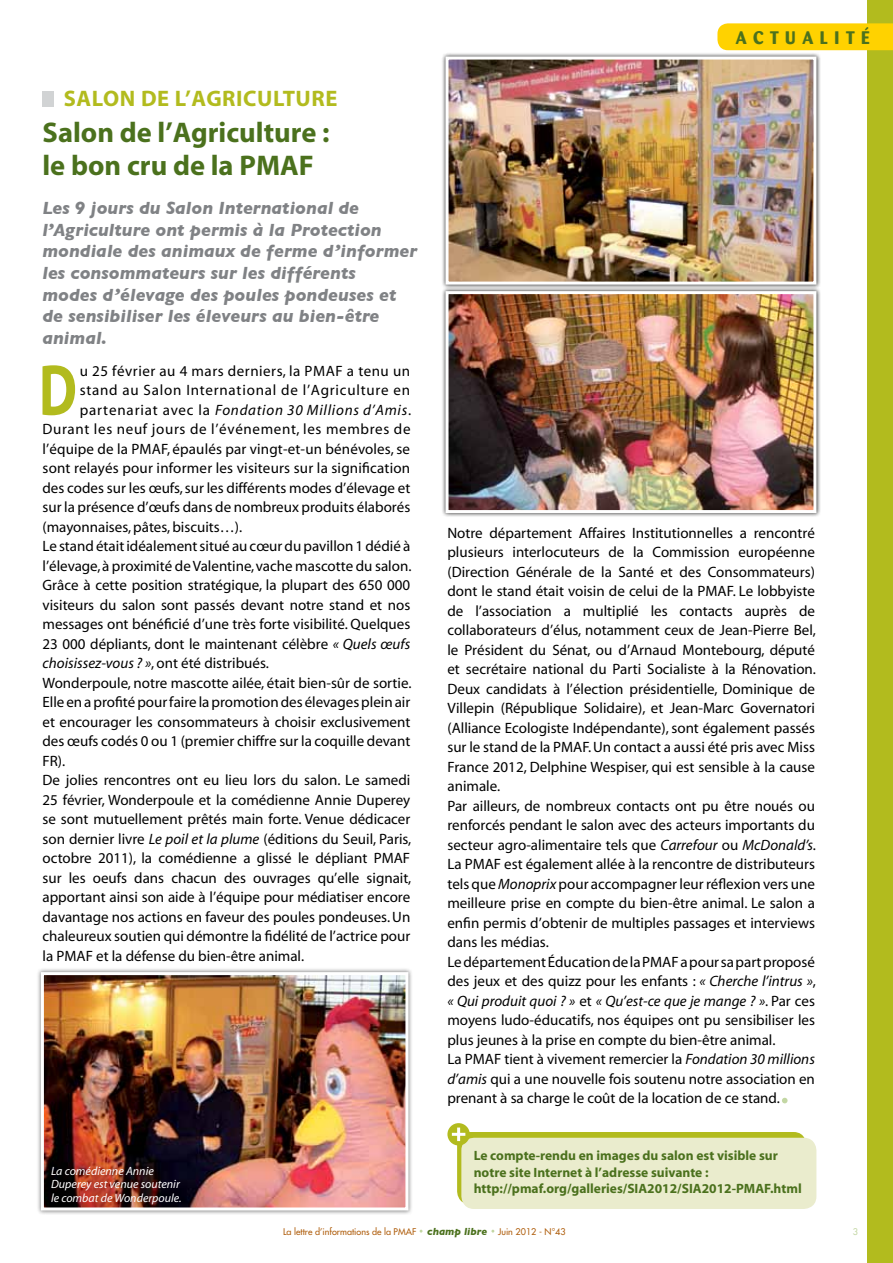
<style>
.page{position:relative;width:893px;height:1263px;background:#fff}
.page>*{position:absolute;margin:0;border:0;box-sizing:border-box;transform-origin:0 0}
.t1{font:700 72.9px "Myriad";color:#b2bb1e;scale:.75 1}
.t2{font:700 28.5px/33px "Myriad";color:#4b711d}
.t3{font:700 22.5px "Myriad";letter-spacing:.025em;color:#b2bb1e}
.t4{font:italic 700 18px/21.6px "Gill Sans";color:#808285}
.t5{font:700 18px "Barmeno";letter-spacing:.365em;color:#4b711d}
.t6{font:15px/19.5px "Myriad";color:#000}
.t7{font:15px "Myriad";letter-spacing:.045em;color:#000}
.t8{font:italic 15px "Myriad";letter-spacing:.05em;color:#000}
.t9{font:15px "Myriad";letter-spacing:.055em;color:#000}
.t10{font:15px "Myriad";letter-spacing:.035em;color:#000}
.t11{font:700 13.5px/16.5px "Myriad";color:#4b711d}
.t12{font:italic 12px/13.5px "Myriad";color:#fff}
.t13{font:9px "Futura";color:#b06010}
.t14{font:9px "Futura";color:#c3d7a4}
.s1{font-style:normal}
.s2{font-style:italic}
.s3{font-family:"Gill Sans";font-weight:700;font-style:italic;font-size:10.5px;color:#4b711d}
</style>
<div class="page">
<div style="left:868px;top:0;width:25px;height:1263px;background:#b2bb1e"></div>
<div style="left:36px;top:967px;width:377px;height:248px;background:#000;opacity:.5"></div>
<img style="left:45px;top:976px;width:359px;height:230px">
<div style="left:41px;top:972px;width:367px;height:238px;border:3px solid #fff"></div>
<div style="left:441px;top:52px;width:380px;height:237px;background:#000;opacity:.5"></div>
<img style="left:449px;top:61px;width:363px;height:220px">
<div style="left:445px;top:57px;width:371px;height:228px;border:3px solid #fff"></div>
<div style="left:441px;top:286px;width:380px;height:232px;background:#000;opacity:.5"></div>
<img style="left:449px;top:295px;width:363px;height:214px">
<div style="left:445px;top:291px;width:371px;height:222px;border:3px solid #fff"></div>
<svg style="left:782px;top:1098px;width:5px;height:5px"></svg>
<div style="left:457px;top:1132px;width:349px;height:72px;background:linear-gradient(to right,#b2bb20,#b2bb1d);border-radius:13px"></div>
<div style="left:461px;top:1138px;width:355px;height:71px;background:#eaeccd;border-radius:13px"></div>
<svg style="left:447px;top:1123px;width:23px;height:22px"></svg>
<hr style="left:457px;top:1127px;width:3px;height:14px;background:#fff">
<svg style="left:452px;top:1133px;width:13px;height:3px"></svg>
<div style="left:717px;top:23px;width:176px;height:27px;background:#ffd200"></div>
<h3 class="t3" style="left:64px;top:87px;width:275px">salon de l’agriculture</h3>
<h2 class="t2" style="left:42px;top:117px;width:289px">Salon de l’Agriculture : le bon cru de la PMAF</h2>
<p class="t4" style="left:42px;top:197px;width:376px">Les 9 jours du Salon International de l’Agriculture ont permis à la Protection mondiale des animaux de ferme d’informer les consommateurs sur les différents<br>modes d’élevage des poules pondeuses et de sensibiliser les éleveurs au bien-être animal.</p>
<h1 class="t1" style="left:39px;top:353px;width:45px">D</h1>
<p class="t10" style="left:80px;top:363px;width:332px">u 25 février au 4 mars derniers, la PMAF a tenu un</p>
<p class="t9" style="left:80px;top:383px;width:332px">stand au Salon International de l’Agriculture en</p>
<p class="t8" style="left:80px;top:402px;width:333px"><span class="s1">partenariat avec la</span> Fondation 30 Millions d’Amis<span class="s1">.</span></p>
<p class="t7" style="left:43px;top:422px;width:370px">Durant les neuf jours de l’événement, les membres de</p>
<p class="t6" style="left:43px;top:440px;width:369px">l’équipe de la PMAF, épaulés par vingt-et-un bénévoles, se</p>
<p class="t6" style="left:43px;top:459px;width:369px">sont relayés pour informer les visiteurs sur la signification</p>
<p class="t6" style="left:43px;top:479px;width:369px">des codes sur les œufs, sur les différents modes d’élevage et</p>
<p class="t6" style="left:43px;top:498px;width:369px">sur la présence d’œufs dans de nombreux produits élaborés</p>
<p class="t6" style="left:43px;top:518px;width:201px">(mayonnaises, pâtes, biscuits…).</p>
<p class="t6" style="left:43px;top:537px;width:369px">Le stand était idéalement situé au cœur du pavillon 1 dédié à</p>
<p class="t6" style="left:43px;top:557px;width:370px">l’élevage, à proximité de Valentine, vache mascotte du salon.</p>
<p class="t6" style="left:43px;top:576px;width:369px">Grâce à cette position stratégique, la plupart des 650 000</p>
<p class="t6" style="left:43px;top:596px;width:369px">visiteurs du salon sont passés devant notre stand et nos</p>
<p class="t6" style="left:43px;top:615px;width:369px">messages ont bénéficié d’une très forte visibilité. Quelques</p>
<p class="t6" style="left:43px;top:635px;width:369px">23 000 dépliants, dont le maintenant célèbre <span class="s2">« Quels œufs</span></p>
<p class="t6" style="left:43px;top:654px;width:228px"><span class="s2">choisissez-vous ? »</span>, ont été distribués.</p>
<p class="t6" style="left:43px;top:674px;width:370px">Wonderpoule, notre mascotte ailée, était bien-sûr de sortie.</p>
<p class="t6" style="left:43px;top:693px;width:369px">Elle en a profité pour faire la promotion des élevages plein air</p>
<p class="t6" style="left:43px;top:713px;width:369px">et encourager les consommateurs à choisir exclusivement</p>
<p class="t6" style="left:43px;top:732px;width:369px">des œufs codés 0 ou 1 (premier chiffre sur la coquille devant</p>
<p class="t6" style="left:43px;top:752px;width:24px">FR).</p>
<p class="t6" style="left:43px;top:771px;width:369px">De jolies rencontres ont eu lieu lors du salon. Le samedi</p>
<p class="t6" style="left:43px;top:791px;width:369px">25 février, Wonderpoule et la comédienne Annie Duperey</p>
<p class="t6" style="left:43px;top:810px;width:369px">se sont mutuellement prêtés main forte. Venue dédicacer</p>
<p class="t6" style="left:43px;top:830px;width:370px">son dernier livre <span class="s2">Le poil et la plume</span> (éditions du Seuil, Paris,</p>
<p class="t6" style="left:43px;top:849px;width:369px">octobre 2011), la comédienne a glissé le dépliant PMAF</p>
<p class="t6" style="left:43px;top:869px;width:370px">sur les oeufs dans chacun des ouvrages qu’elle signait,</p>
<p class="t6" style="left:43px;top:888px;width:369px">apportant ainsi son aide à l’équipe pour médiatiser encore</p>
<p class="t6" style="left:43px;top:908px;width:369px">davantage nos actions en faveur des poules pondeuses. Un</p>
<p class="t6" style="left:43px;top:927px;width:369px">chaleureux soutien qui démontre la fidélité de l’actrice pour</p>
<p class="t6" style="left:43px;top:947px;width:263px">la PMAF et la défense du bien-être animal.</p>
<p class="t5" style="left:736px;top:27px;width:135px">ACTUALITÉ</p>
<p class="t6" style="left:447px;top:524px;width:370px">Notre département Affaires Institutionnelles a rencontré plusieurs interlocuteurs de la Commission européenne (Direction Générale de la Santé et des Consommateurs) dont le stand était voisin de celui de la PMAF. Le lobbyiste de l’association a multiplié les contacts auprès de collaborateurs d’élus, notamment ceux de Jean-Pierre Bel, le Président du Sénat, ou d’Arnaud Montebourg, député et secrétaire national du Parti Socialiste à la Rénovation.<br>Deux candidats à l’élection présidentielle, Dominique de Villepin (République Solidaire), et Jean-Marc Governatori (Alliance Ecologiste Indépendante), sont également passés sur le stand de la PMAF. Un contact a aussi été pris avec Miss France 2012, Delphine Wespiser, qui est sensible à la cause animale.<br>Par ailleurs, de nombreux contacts ont pu être noués ou renforcés pendant le salon avec des acteurs importants du secteur agro-alimentaire tels que <span class="s2">Carrefour</span> ou <span class="s2">McDonald’s</span>.<br>La PMAF est également allée à la rencontre de distributeurs tels que <span class="s2">Monoprix</span> pour accompagner leur réflexion vers une meilleure prise en compte du bien-être animal. Le salon a enfin permis d’obtenir de multiples passages et interviews dans les médias.<br>Le département Éducation de la PMAF a pour sa part proposé des jeux et des quizz pour les enfants : <span class="s2">« Cherche l’intrus »</span>, <span class="s2">« Qui produit quoi ? »</span> et <span class="s2">« Qu’est-ce que je mange ? »</span>. Par ces moyens ludo-éducatifs, nos équipes ont pu sensibiliser les plus jeunes à la prise en compte du bien-être animal.<br>La PMAF tient à vivement remercier la <span class="s2">Fondation 30 millions d’amis</span> qui a une nouvelle fois soutenu notre association en prenant à sa charge le coût de la location de ce stand.</p>
<p class="t12" style="left:51px;top:1164px;width:132px">La comédienne Annie<br>Duperey est venue soutenir le combat de Wonderpoule.</p>
<p class="t11" style="left:474px;top:1148px;width:329px">Le compte-rendu en images du salon est visible sur notre site Internet à l’adresse suivante : http://pmaf.org/galleries/SIA2012/SIA2012-PMAF.html</p>
<p class="t13" style="left:283px;top:1225px;width:284px">La lettre d’informations de la PMAF <span class="s3">champ libre</span> Juin 2012 - N°43</p>
<p class="t14" style="left:853px;top:1226px;width:7px">3</p>
</div>
